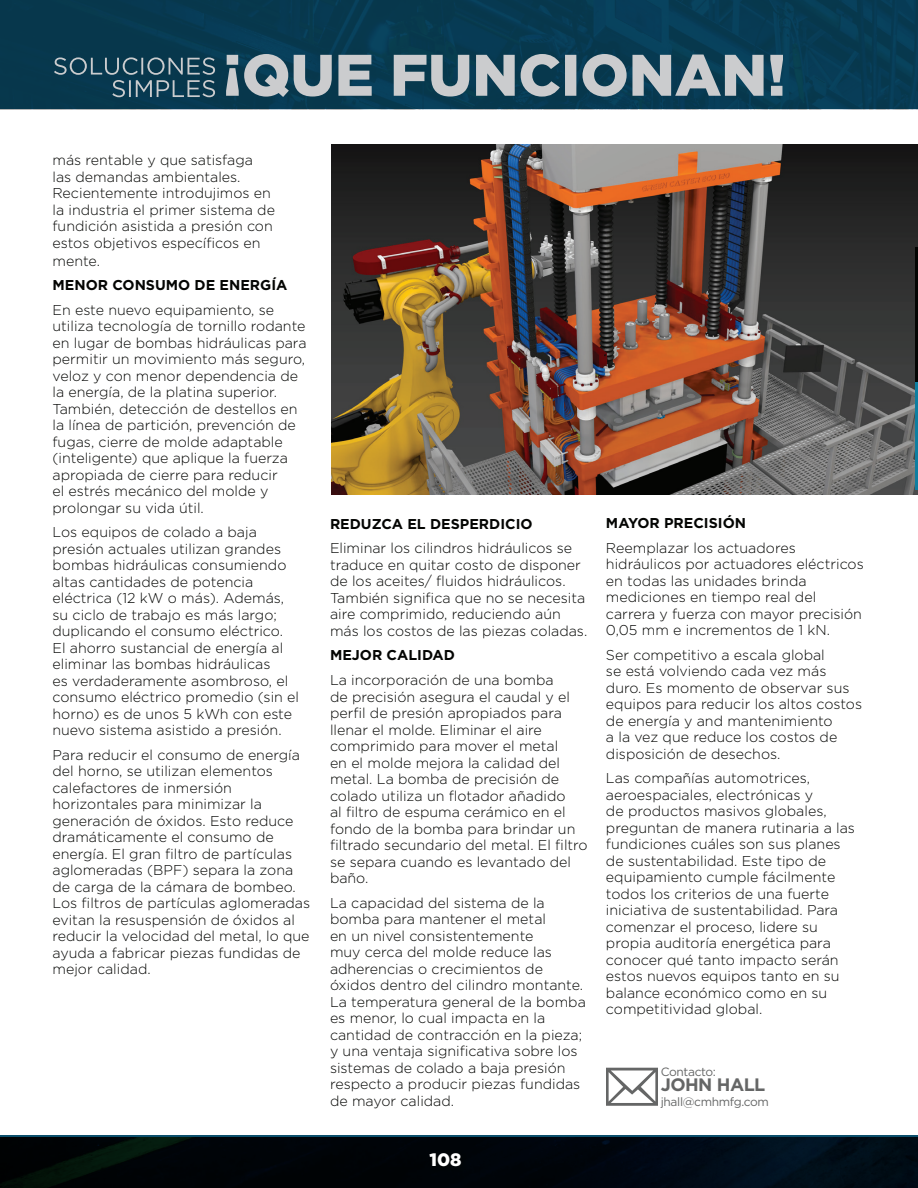
<style>
.page{position:relative;width:918px;height:1188px;background:#fff}
.page>*{position:absolute;margin:0;border:0;box-sizing:border-box;transform-origin:0 0}
.t1{font:700 18px "Gotham";letter-spacing:-.03em;color:#656666}
.t2{font:900 18px "Gotham";color:#fff}
.t3{font:300 14.25px/16.5px "Gotham";color:#040503}
.t4{font:700 14.25px "Gotham";color:#040503}
.t5{font:12px "Gotham";letter-spacing:-.03em;color:#656666}
</style>
<div class="page">
<svg style="left:0;top:1136px;width:918px;height:52px;fill:#00050a"></svg>
<div style="left:429px;top:1152px;width:38px;height:20px;background:#040503"></div>
<div style="left:0;top:0;width:918px;height:109px;background:linear-gradient(to right,#07384d,#083d56)"></div>
<svg style="left:606px;top:1068px;width:52px;height:38px"></svg>
<img style="left:332px;top:144px;width:586px;height:351px">
<hr style="left:915px;top:275px;width:3px;height:215px;background:#0e7ea0">
<hr style="left:915px;top:247px;width:3px;height:135px;background:#040503">
<svg style="left:54px;top:57px;width:161px;height:40px"></svg>
<svg style="left:226px;top:54px;width:557px;height:43px"></svg>
<p class="t3" style="left:52px;top:151px;width:224px">más rentable y que satisfaga las demandas ambientales.<br>Recientemente introdujimos en la industria el primer sistema de fundición asistida a presión con estos objetivos específicos en</p>
<p class="t3" style="left:52px;top:252px;width:49px">mente.</p>
<p class="t4" style="left:52px;top:276px;width:236px">MENOR CONSUMO DE ENERGÍA</p>
<p class="t3" style="left:52px;top:301px;width:256px">En este nuevo equipamiento, se utiliza tecnología de tornillo rodante en lugar de bombas hidráulicas para permitir un movimiento más seguro, veloz y con menor dependencia de la energía, de la platina superior.<br>También, detección de destellos en la línea de partición, prevención de fugas, cierre de molde adaptable (inteligente) que aplique la fuerza apropiada de cierre para reducir<br>el estrés mecánico del molde y prolongar su vida útil.</p>
<p class="t3" style="left:52px;top:524px;width:248px">Los equipos de colado a baja presión actuales utilizan grandes bombas hidráulicas consumiendo altas cantidades de potencia eléctrica (12 kW o más). Además, su ciclo de trabajo es más largo; duplicando el consumo eléctrico.<br>El ahorro sustancial de energía al eliminar las bombas hidráulicas<br>es verdaderamente asombroso, el consumo eléctrico promedio (sin el horno) es de unos 5 kWh con este nuevo sistema asistido a presión.</p>
<p class="t3" style="left:52px;top:746px;width:259px">Para reducir el consumo de energía del horno, se utilizan elementos calefactores de inmersión horizontales para minimizar la generación de óxidos. Esto reduce dramáticamente el consumo de energía. El gran filtro de partículas aglomeradas (BPF) separa la zona de carga de la cámara de bombeo.<br>Los filtros de partículas aglomeradas evitan la resuspensión de óxidos al reducir la velocidad del metal, lo que ayuda a fabricar piezas fundidas de mejor calidad.</p>
<p class="t4" style="left:330px;top:514px;width:204px">REDUZCA EL DESPERDICIO</p>
<p class="t3" style="left:330px;top:540px;width:259px">Eliminar los cilindros hidráulicos se traduce en quitar costo de disponer de los aceites/ fluidos hidráulicos.<br>También significa que no se necesita aire comprimido, reduciendo aún más los costos de las piezas coladas.</p>
<p class="t4" style="left:330px;top:646px;width:126px">MEJOR CALIDAD</p>
<p class="t3" style="left:330px;top:671px;width:259px">La incorporación de una bomba<br>de precisión asegura el caudal y el perfil de presión apropiados para llenar el molde. Eliminar el aire comprimido para mover el metal<br>en el molde mejora la calidad del metal. La bomba de precisión de colado utiliza un flotador añadido<br>al filtro de espuma cerámico en el fondo de la bomba para brindar un filtrado secundario del metal. El filtro se separa cuando es levantado del baño.</p>
<p class="t3" style="left:330px;top:894px;width:257px">La capacidad del sistema de la bomba para mantener el metal<br>en un nivel consistentemente<br>muy cerca del molde reduce las adherencias o crecimientos de óxidos dentro del cilindro montante.<br>La temperatura general de la bomba es menor, lo cual impacta en la cantidad de contracción en la pieza; y una ventaja significativa sobre los sistemas de colado a baja presión respecto a producir piezas fundidas de mayor calidad.</p>
<p class="t2" style="left:429px;top:1148px;width:34px">108</p>
<p class="t4" style="left:606px;top:514px;width:142px">MAYOR PRECISIÓN</p>
<p class="t3" style="left:606px;top:539px;width:259px">Reemplazar los actuadores hidráulicos por actuadores eléctricos en todas las unidades brinda mediciones en tiempo real del carrera y fuerza con mayor precisión<br>0,05 mm e incrementos de 1 kN.</p>
<p class="t3" style="left:606px;top:646px;width:258px">Ser competitivo a escala global<br>se está volviendo cada vez más duro. Es momento de observar sus equipos para reducir los altos costos de energía y and mantenimiento<br>a la vez que reduce los costos de disposición de desechos.</p>
<p class="t3" style="left:606px;top:770px;width:250px">Las compañías automotrices, aeroespaciales, electrónicas y<br>de productos masivos globales, preguntan de manera rutinaria a las fundiciones cuáles son sus planes de sustentabilidad. Este tipo de equipamiento cumple fácilmente todos los criterios de una fuerte iniciativa de sustentabilidad. Para comenzar el proceso, lidere su propia auditoría energética para conocer qué tanto impacto serán estos nuevos equipos tanto en su balance económico como en su competitividad global.</p>
<p class="t5" style="left:661px;top:1064px;width:57px">Contacto:</p>
<p class="t1" style="left:661px;top:1072px;width:106px">JOHN HALL</p>
<p class="t5" style="left:661px;top:1094px;width:110px">jhall@cmhmfg.com</p>
</div>
